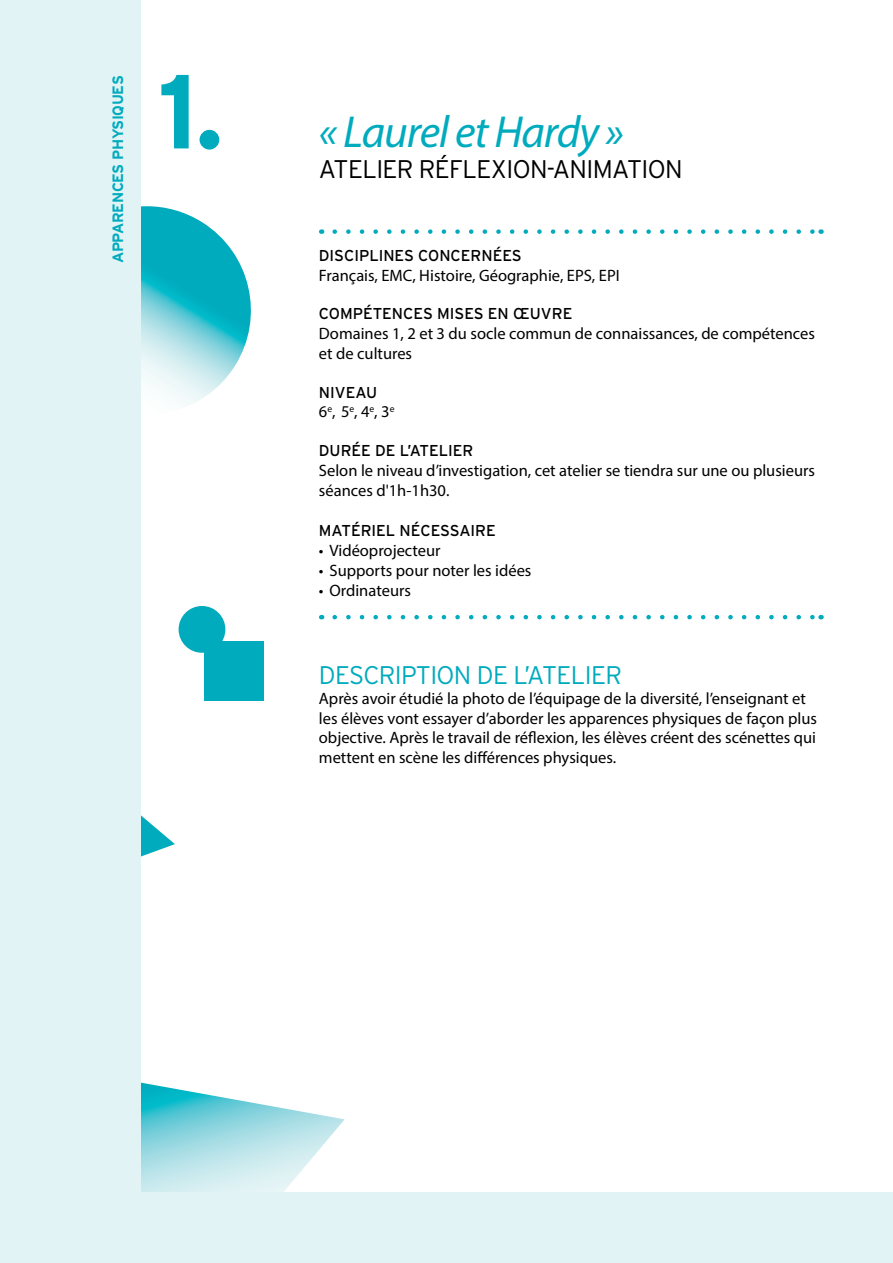
<style>
.page{position:relative;width:893px;height:1263px;background:#fff}
.page>*{position:absolute;margin:0;border:0;box-sizing:border-box;transform-origin:0 0}
.t1{font:700 105px "Interstate";color:#00abbd}
.t2{font:italic 45px "Myriad Pro";letter-spacing:-.025em;color:#00abbd}
.t3{font:300 25.5px "Interstate";letter-spacing:-.025em;color:#000}
.t4{font:300 25.5px "Interstate";color:#00abbd}
.t5{font:16.5px/19.8px "Myriad Pro";color:#000}
.t6{font:15.75px "Interstate";color:#000}
.t7{font:700 15px "Interstate";letter-spacing:-.025em;color:#00abbd}
</style>
<div class="page">
<svg style="left:140px;top:1069px;width:205px;height:124px"></svg>
<svg style="left:140px;top:206px;width:111px;height:223px"></svg>
<svg style="left:140px;top:779px;width:35px;height:99px"></svg>
<div style="left:0;top:0;width:140px;height:1193px;background:#e2f3f5"></div>
<div style="left:0;top:1193px;width:893px;height:70px;background:#e2f3f5"></div>
<div style="left:204px;top:641px;width:60px;height:60px;background:#00abbd"></div>
<div style="left:179px;top:606px;width:46px;height:47px;background:#00abbd;border-radius:50%"></div>
<svg style="left:335px;top:229px;width:479px;height:5px"></svg>
<svg style="left:335px;top:615px;width:479px;height:4px"></svg>
<p class="t7" style="left:110px;top:263px;width:189px;rotate:-90deg">APPARENCES PHYSIQUES</p>
<h1 class="t1" style="left:157px;top:53px;width:68px">1.</h1>
<h2 class="t2" style="left:319px;top:105px;width:306px">« Laurel et Hardy »</h2>
<h3 class="t3" style="left:319px;top:155px;width:365px">ATELIER RÉFLEXION-ANIMATION</h3>
<p class="t6" style="left:319px;top:246px;width:204px">DISCIPLIN ES CONCERN ÉES</p>
<p class="t5" style="left:319px;top:265px;width:302px">Français, EMC, Histoire, Géographie, EPS, EPI</p>
<p class="t6" style="left:319px;top:305px;width:255px">COMPÉTENCES MISES EN ŒUVRE</p>
<p class="t5" style="left:319px;top:323px;width:498px">Domaines 1, 2 et 3 du socle commun de connaissances, de compétences et de cultures</p>
<p class="t6" style="left:319px;top:383px;width:60px">NIVEAU</p>
<p class="t5" style="left:319px;top:402px;width:77px">6<sup>e</sup>, 5<sup>e</sup>, 4<sup>e</sup>, 3<sup>e</sup></p>
<p class="t6" style="left:319px;top:442px;width:156px">DURÉE DE L’ATELIER</p>
<p class="t5" style="left:319px;top:460px;width:498px">Selon le niveau d’investigation, cet atelier se tiendra sur une ou plusieurs séances d'1h-1h30.</p>
<p class="t6" style="left:319px;top:522px;width:178px">MATÉRIEL N ÉCESSAIRE</p>
<p class="t5" style="left:319px;top:540px;width:123px">• Vidéoprojecteur</p>
<p class="t5" style="left:319px;top:560px;width:214px">• Supports pour noter les idées</p>
<p class="t5" style="left:319px;top:580px;width:94px">• Ordinateurs</p>
<h3 class="t4" style="left:319px;top:661px;width:59px">DESCRIPTION</h3>
<h3 class="t4" style="left:477px;top:661px;width:65px">DE L’ATELIER</h3>
<p class="t5" style="left:319px;top:688px;width:500px">Après avoir étudié la photo de l’équipage de la diversité, l’enseignant et les élèves vont essayer d’aborder les apparences physiques de façon plus objective. Après le travail de réflexion, les élèves créent des scénettes qui mettent en scène les différences physiques.</p>
</div>
